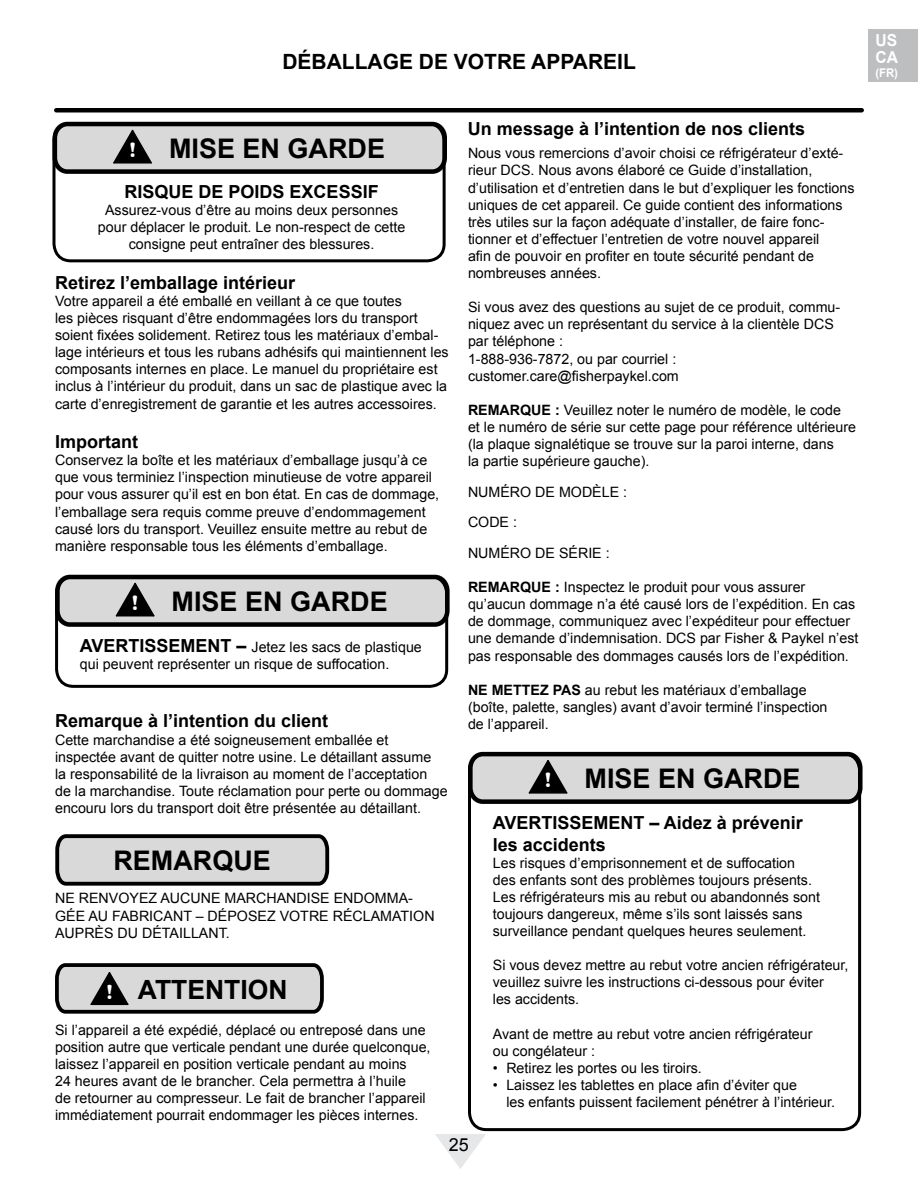
<style>
.page{position:relative;width:918px;height:1188px;background:#fff}
.page>*{position:absolute;margin:0;border:0;box-sizing:border-box;transform-origin:0 0}
.t1{font:700 27px "Arial";color:#000}
.t2{font:700 26.55px "Arial";color:#000}
.t3{font:700 21px "Arial";color:#000}
.t4{font:700 18px/21.6px "Arial";color:#000}
.t5{font:18px "Arial";color:#000}
.t6{font:700 16.5px/16.5px "Arial";color:#fff;scale:.95 1}
.t7{font:14.25px/17.1px "Arial";color:#000}
.t8{font:700 12px "Arial";color:#fff;scale:.95 1}
.s1{font-family:"Britannic";font-size:21.6px;color:#fff}
.s2{font-weight:700;font-size:18px}
.s3{font-family:"Britannic";font-size:21.15px;color:#fff}
.s4{font-weight:700}
</style>
<div class="page">
<svg style="left:435px;top:1134px;width:51px;height:35px"></svg>
<hr style="left:56px;top:108px;width:806px;height:4px;background:#000">
<svg style="left:468px;top:751px;width:395px;height:55px;background:#bdbdbd"></svg>
<div style="left:468px;top:752px;width:393px;height:379px;border:3px solid #000;border-radius:17px"></div>
<div style="left:868px;top:30px;width:50px;height:52px;background:#bcbec0"></div>
<svg style="left:55px;top:574px;width:395px;height:55px;background:#bcbcbc"></svg>
<div style="left:55px;top:575px;width:393px;height:113px;border:3px solid #000;border-radius:17px"></div>
<svg style="left:55px;top:834px;width:275px;height:52px;background:#b5b5b5"></svg>
<svg style="left:55px;top:963px;width:269px;height:51px;background:#ababab"></svg>
<svg style="left:52px;top:121px;width:395px;height:53px;background:#bababa"></svg>
<div style="left:52px;top:122px;width:394px;height:140px;border:3px solid #000;border-radius:17px"></div>
<h3 class="t3" style="left:282px;top:48px;width:355px">DÉBALLAGE DE VOTRE APPAREIL</h3>
<h1 class="t1" style="left:129px;top:131px;width:258px"><span class="s1">!</span> MISE EN GARDE</h1>
<p class="t4" style="left:125px;top:182px;width:256px">RISQUE DE POIDS EXCESSIF</p>
<p class="t7" style="left:98px;top:201px;width:309px;text-align:center">Assurez-vous d’être au moins deux personnes pour déplacer le produit. Le non-respect de cette consigne peut entraîner des blessures.</p>
<p class="t4" style="left:55px;top:272px;width:242px">Retirez l’emballage intérieur</p>
<p class="t7" style="left:55px;top:293px;width:395px">Votre appareil a été emballé en veillant à ce que toutes<br>les pièces risquant d’être endommagées lors du transport soient fixées solidement. Retirez tous les matériaux d’embal&shy;lage intérieurs et tous les rubans adhésifs qui maintiennent les composants internes en place. Le manuel du propriétaire est inclus à l’intérieur du produit, dans un sac de plastique avec la carte d’enregistrement de garantie et les autres accessoires.</p>
<p class="t4" style="left:55px;top:432px;width:84px">Important</p>
<p class="t7" style="left:55px;top:452px;width:386px">Conservez la boîte et les matériaux d’emballage jusqu’à ce que vous terminiez l’inspection minutieuse de votre appareil pour vous assurer qu’il est en bon état. En cas de dommage, l’emballage sera requis comme preuve d’endommagement causé lors du transport. Veuillez ensuite mettre au rebut de manière responsable tous les éléments d’emballage.</p>
<h1 class="t1" style="left:131px;top:584px;width:258px"><span class="s1">!</span> MISE EN GARDE</h1>
<p class="t7" style="left:80px;top:638px;width:343px"><span class="s2">AVERTISSEMENT –</span> Jetez les sacs de plastique qui peuvent représenter un risque de suffocation.</p>
<p class="t4" style="left:55px;top:711px;width:275px">Remarque à l’intention du client</p>
<p class="t7" style="left:55px;top:731px;width:394px">Cette marchandise a été soigneusement emballée et inspectée avant de quitter notre usine. Le détaillant assume<br>la responsabilité de la livraison au moment de l’acceptation<br>de la marchandise. Toute réclamation pour perte ou dommage encouru lors du transport doit être présentée au détaillant.</p>
<h1 class="t1" style="left:113px;top:843px;width:159px">REMARQUE</h1>
<p class="t7" style="left:55px;top:890px;width:381px">NE RENVOYEZ AUCUNE MARCHANDISE ENDOMMA-<br>GÉE AU FABRICANT – DÉPOSEZ VOTRE RÉCLAMATION<br>AUPRÈS DU DÉTAILLANT.</p>
<h2 class="t2" style="left:106px;top:972px;width:183px"><span class="s3">!</span> ATTENTION</h2>
<p class="t7" style="left:55px;top:1021px;width:377px">Si l’appareil a été expédié, déplacé ou entreposé dans une position autre que verticale pendant une durée quelconque, laissez l’appareil en position verticale pendant au moins<br>24 heures avant de le brancher. Cela permettra à l’huile<br>de retourner au compresseur. Le fait de brancher l’appareil immédiatement pourrait endommager les pièces internes.</p>
<p class="t4" style="left:468px;top:118px;width:339px">Un message à l’intention de nos clients</p>
<p class="t7" style="left:468px;top:145px;width:388px">Nous vous remercions d’avoir choisi ce réfrigérateur d’exté&shy;rieur DCS. Nous avons élaboré ce Guide d’installation, d’utilisation et d’entretien dans le but d’expliquer les fonctions uniques de cet appareil. Ce guide contient des informations très utiles sur la façon adéquate d’installer, de faire fonc&shy;tionner et d’effectuer l’entretien de votre nouvel appareil<br>afin de pouvoir en profiter en toute sécurité pendant de nombreuses années.</p>
<p class="t7" style="left:468px;top:299px;width:374px">Si vous avez des questions au sujet de ce produit, commu&shy;niquez avec un représentant du service à la clientèle DCS par téléphone :<br>1-888-936-7872, ou par courriel : customer.care@fisherpaykel.com</p>
<p class="t7" style="left:468px;top:401px;width:390px"><span class="s4">REMARQUE :</span> Veuillez noter le numéro de modèle, le code et le numéro de série sur cette page pour référence ultérieure (la plaque signalétique se trouve sur la paroi interne, dans<br>la partie supérieure gauche).</p>
<p class="t7" style="left:468px;top:477px;width:161px;line-height:30.6px">NUMÉRO DE MODÈLE :<br>CODE :<br>NUMÉRO DE SÉRIE :</p>
<p class="t7" style="left:468px;top:579px;width:392px"><span class="s4">REMARQUE :</span> Inspectez le produit pour vous assurer qu’aucun dommage n’a été causé lors de l’expédition. En cas de dommage, communiquez avec l’expéditeur pour effectuer une demande d’indemnisation. DCS par Fisher &amp; Paykel n’est pas responsable des dommages causés lors de l’expédition.</p>
<p class="t7" style="left:468px;top:681px;width:361px"><span class="s4">NE METTEZ PAS</span> au rebut les matériaux d’emballage (boîte, palette, sangles) avant d’avoir terminé l’inspection de l’appareil.</p>
<h1 class="t1" style="left:544px;top:761px;width:258px"><span class="s1">!</span> MISE EN GARDE</h1>
<p class="t4" style="left:493px;top:812px;width:312px">AVERTISSEMENT – Aidez à prévenir les accidents</p>
<p class="t7" style="left:493px;top:854px;width:329px">Les risques d’emprisonnement et de suffocation des enfants sont des problèmes toujours présents.<br>Les réfrigérateurs mis au rebut ou abandonnés sont toujours dangereux, même s’ils sont laissés sans surveillance pendant quelques heures seulement.</p>
<p class="t7" style="left:493px;top:957px;width:357px">Si vous devez mettre au rebut votre ancien réfrigérateur, veuillez suivre les instructions ci-dessous pour éviter<br>les accidents.</p>
<p class="t7" style="left:493px;top:1025px;width:321px">Avant de mettre au rebut votre ancien réfrigérateur ou congélateur :</p>
<p class="t7" style="left:493px;top:1059px;width:211px">• Retirez les portes ou les tiroirs.</p>
<p class="t7" style="left:506px;top:1077px;width:330px;text-indent:-13px">• Laissez les tablettes en place afin d’éviter que<br>les enfants puissent facilement pénétrer à l’intérieur.</p>
<p class="t5" style="left:449px;top:1133px;width:22px">25</p>
<p class="t6" style="left:875px;top:33px;width:25px">US<br>CA</p>
<p class="t8" style="left:875px;top:64px;width:25px">(FR)</p>
</div>
